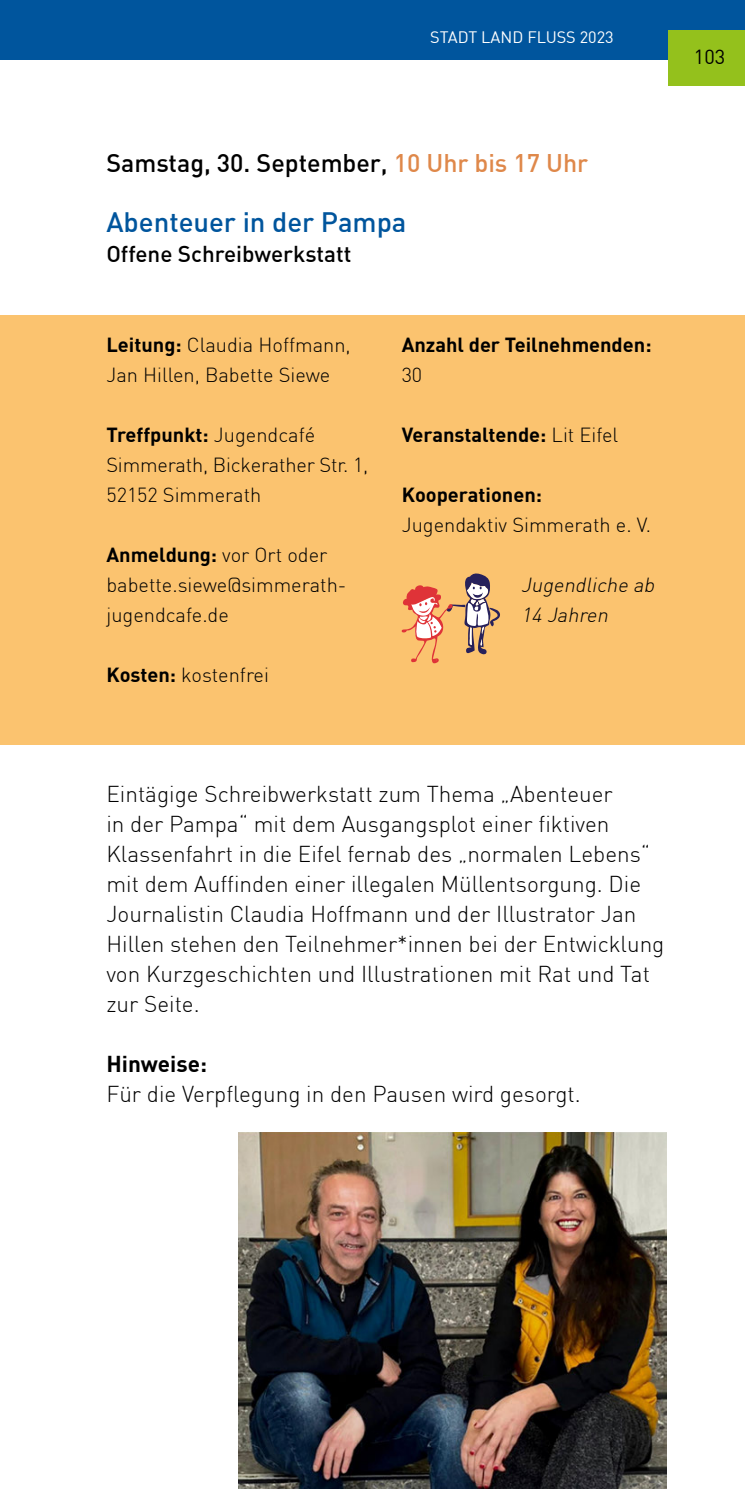
<style>
.page{position:relative;width:745px;height:1489px;background:#fff}
.page>*{position:absolute;margin:0;border:0;box-sizing:border-box;transform-origin:0 0}
.t1{font:500 27.5px "DIN";color:#00559d}
.t2{font:500 25px "DIN";color:#000}
.t3{font:300 22.5px/30px "DIN";color:#000}
.t4{font:500 22.5px "DIN";color:#000}
.t5{font:700 22.5px "DIN";color:#000}
.t6{font:300 20px/30px "DIN";color:#000}
.t7{font:700 20px/30px "DIN";color:#000}
.t8{font:italic 300 20px/30px "DIN";color:#000}
.t9{font:20px "DIN";color:#000}
.t10{font:16.25px "DIN";color:#fff}
.s1{color:#df884a}
.s2{font-weight:700}
.s3{font-weight:300}
</style>
<div class="page">
<div style="left:0;top:0;width:744px;height:60px;background:#00559d"></div>
<div style="left:668px;top:30px;width:76px;height:56px;background:#94c11c"></div>
<div style="left:0;top:315px;width:744px;height:429px;background:#fbc36f"></div>
<img style="left:238px;top:1132px;width:428px;height:356px">
<svg style="left:401px;top:573px;width:98px;height:90px"></svg>
<p class="t10" style="left:430px;top:27px;width:185px">STADT LAND FLUSS 2023</p>
<h2 class="t2" style="left:106px;top:147px;width:483px">Samstag, 30. September, <span class="s1">10 Uhr bis 17 Uhr</span></h2>
<h2 class="t1" style="left:106px;top:204px;width:301px">Abenteuer in der Pampa</h2>
<h3 class="t4" style="left:106px;top:239px;width:246px">Offene Schreibwerkstatt</h3>
<p class="t6" style="left:106px;top:329px;width:246px"><span class="s2">Leitung:</span> Claudia Hoffmann,<br>Jan Hillen, Babette Siewe</p>
<p class="t6" style="left:106px;top:419px;width:263px"><span class="s2">Treffpunkt:</span> Jugendcafé<br>Simmerath, Bickerather Str. 1,<br>52152 Simmerath</p>
<p class="t6" style="left:106px;top:539px;width:241px"><span class="s2">Anmeldung:</span> vor Ort oder babette.siewe@simmerath&shy;jugendcafe.de</p>
<p class="t6" style="left:106px;top:659px;width:164px"><span class="s2">Kosten:</span> kostenfrei</p>
<p class="t7" style="left:401px;top:329px;width:251px">Anzahl der Teilnehmenden:<br><span class="s3">30</span></p>
<p class="t7" style="left:401px;top:419px;width:218px">Veranstaltende: <span class="s3">Lit Eifel</span></p>
<p class="t6" style="left:401px;top:479px;width:251px"><span class="s2">Kooperationen:<br></span>Jugendaktiv Simmerath e. V.</p>
<p class="t8" style="left:521px;top:569px;width:139px">Jugendliche ab<br>14 Jahren</p>
<p class="t9" style="left:693px;top:44px;width:33px">103</p>
<p class="t3" style="left:106px;top:778px;width:559px">Eintägige Schreibwerkstatt zum Thema „Abenteuer<br>in der Pampa“ mit dem Ausgangsplot einer fiktiven Klassenfahrt in die Eifel fernab des „normalen Lebens“ mit dem Auffinden einer illegalen Müllentsorgung. Die Journalistin Claudia Hoffmann und der Illustrator Jan Hillen stehen den Teilnehmer*innen bei der Entwicklung von Kurzgeschichten und Illustrationen mit Rat und Tat zur Seite.</p>
<h3 class="t5" style="left:106px;top:1049px;width:102px">Hinweise:</h3>
<p class="t3" style="left:106px;top:1078px;width:475px">Für die Verpflegung in den Pausen wird gesorgt.</p>
</div>
